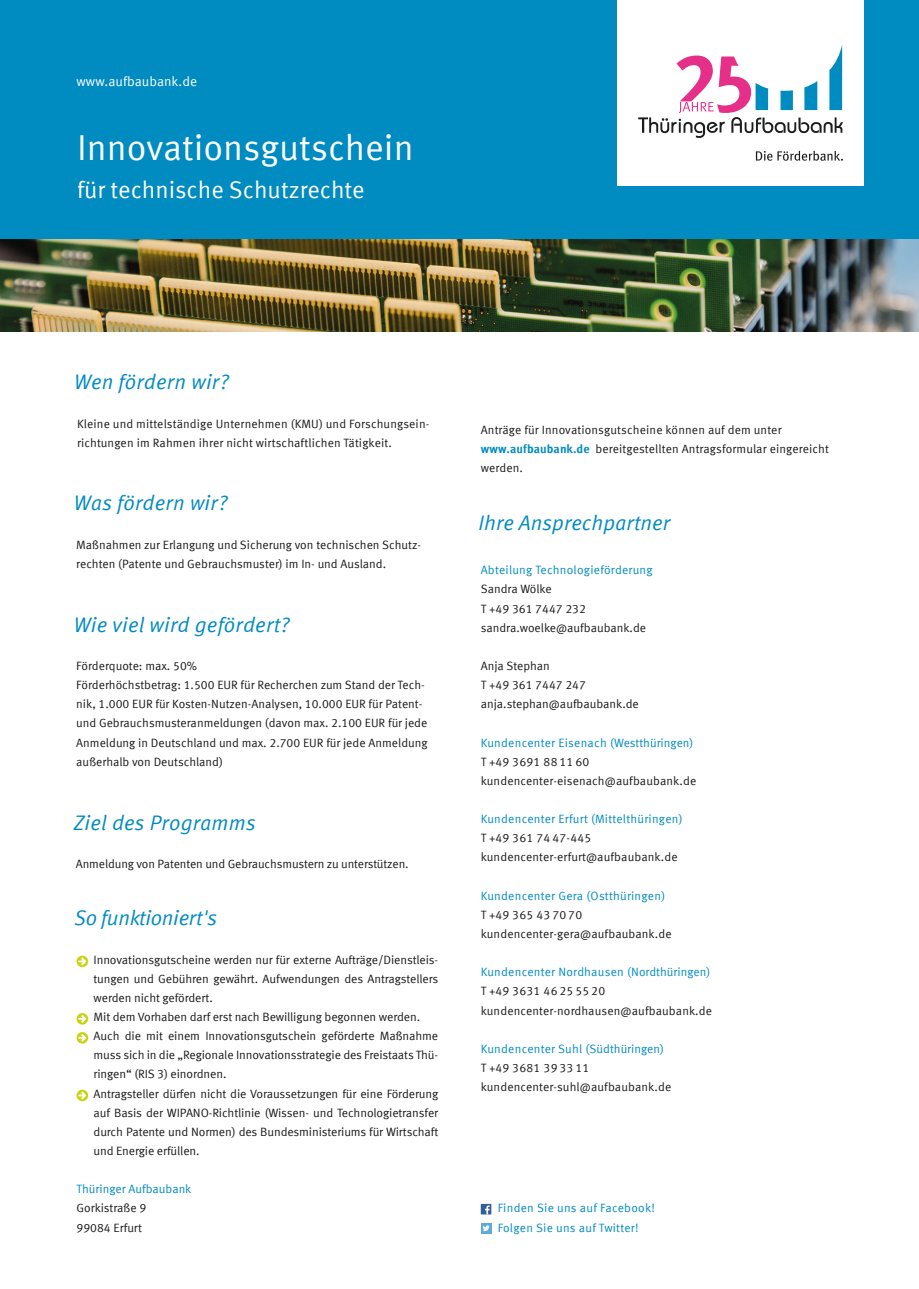
<style>
.page{position:relative;width:919px;height:1289px;background:#fff}
.page>*{position:absolute;margin:0;border:0;box-sizing:border-box;transform-origin:0 0}
.Zwischenüberschrift{font:36px "Meta Offc Pro Norm";color:#fff}
.Zwischenüberschrift-2{font:24px "Meta Offc Pro Norm";color:#fff}
.Zwischenüberschrift-3{font:21px "Meta Offc Pro Norm Ita";color:#008bc1}
.Headline{font:13.5px "Meta Offc Pro Norm";color:#fff}
.Copy{font:12px/19.2px "Meta Offc Pro Norm";color:#1a181c}
.Copy-2{font:12px "Meta Offc Pro Norm";letter-spacing:.02em;color:#008bc1}
.Copy-3{font:12px "Meta Offc Pro Norm";letter-spacing:.02em;color:#1a181c}
.Fließtext{font:12px "Meta Offc Pro Norm";color:#1a181c}
.Fließtext-2{font:12px "Meta Offc Pro Norm";color:#008bc1}
.s1{font-family:"Meta Offc Pro";font-weight:700;color:#008bc1}
</style>
<div class="page">
<svg style="left:77px;top:955px;width:11px;height:12px"></svg>
<svg style="left:77px;top:1089px;width:11px;height:12px"></svg>
<svg style="left:77px;top:1032px;width:11px;height:11px"></svg>
<svg style="left:77px;top:1013px;width:11px;height:11px"></svg>
<div style="left:480px;top:1222px;width:11px;height:11px;background:#5fa9de"></div>
<svg style="left:482px;top:1225px;width:7px;height:6px"></svg>
<div style="left:480px;top:1203px;width:11px;height:11px;background:#325f9b"></div>
<svg style="left:485px;top:1205px;width:4px;height:9px"></svg>
<div style="left:0;top:0;width:918px;height:239px;background:#008bc1"></div>
<div style="left:617px;top:0;width:246px;height:186px;background:#fff"></div>
<svg style="left:755px;top:151px;width:87px;height:10px"></svg>
<svg style="left:638px;top:45px;width:204px;height:93px"></svg>
<img style="left:1px;top:239px;width:917px;height:92px">
<p class="Headline" style="left:77px;top:72px;width:122px">www.aufbaubank.de</p>
<p class="Zwischenüberschrift" style="left:77px;top:120px;width:338px">Innovationsgutschein</p>
<p class="Zwischenüberschrift-2" style="left:77px;top:172px;width:289px">für technische Schutzrechte</p>
<p class="Zwischenüberschrift-3" style="left:74px;top:366px;width:156px">Wen fördern wir?</p>
<p class="Copy" style="left:77px;top:413px;width:354px">Kleine und mittelständige Unternehmen (KMU) und Forschungsein&shy;richtungen im Rahmen ihrer nicht wirtschaftlichen Tätigkeit.</p>
<p class="Zwischenüberschrift-3" style="left:74px;top:487px;width:155px">Was fördern wir?</p>
<p class="Copy" style="left:76px;top:534px;width:346px">Maßnahmen zur Erlangung und Sicherung von technischen Schutz&shy;rechten (Patente und Gebrauchsmuster) im In- und Ausland.</p>
<p class="Zwischenüberschrift-3" style="left:74px;top:608px;width:217px">Wie viel wird gefördert?</p>
<p class="Copy" style="left:76px;top:655px;width:122px">Förderquote: max. 50%</p>
<p class="Copy" style="left:76px;top:674px;width:353px">Förderhöchstbetrag: 1.500 EUR für Recherchen zum Stand der Tech&shy;nik, 1.000 EUR für Kosten-Nutzen-Analysen, 10.000 EUR für Patent&shy;und Gebrauchsmusteranmeldungen (davon max. 2.100 EUR für jede Anmeldung in Deutschland und max. 2.700 EUR für jede Anmeldung außerhalb von Deutschland)</p>
<p class="Zwischenüberschrift-3" style="left:74px;top:806px;width:184px">Ziel des Programms</p>
<p class="Copy" style="left:76px;top:853px;width:334px">Anmeldung von Patenten und Gebrauchsmustern zu unterstützen.</p>
<p class="Zwischenüberschrift-3" style="left:74px;top:902px;width:144px">So funktioniert's</p>
<p class="Copy" style="left:94px;top:949px;width:346px;text-align:justify">Innovationsgutscheine werden nur für externe Aufträge/Dienstleis&shy;tungen und Gebühren gewährt. Aufwendungen des Antragstellers werden nicht gefördert.</p>
<p class="Copy" style="left:94px;top:1006px;width:328px">Mit dem Vorhaben darf erst nach Bewilligung begonnen werden.</p>
<p class="Copy" style="left:94px;top:1025px;width:346px;text-align:justify">Auch die mit einem Innovationsgutschein geförderte Maßnahme muss sich in die „Regionale Innovationsstrategie des Freistaats Thü&shy;ringen“ (RIS 3) einordnen.</p>
<p class="Copy" style="left:94px;top:1082px;width:346px;text-align:justify">Antragsteller dürfen nicht die Voraussetzungen für eine Förderung auf Basis der WIPANO-Richtlinie (Wissen- und Technologietransfer durch Patente und Normen) des Bundesministeriums für Wirtschaft und Energie erfüllen.</p>
<p class="Fließtext-2" style="left:77px;top:1179px;width:116px">Thüringer Aufbaubank</p>
<p class="Fließtext" style="left:77px;top:1199px;width:71px">Gorkistraße 9</p>
<p class="Fließtext" style="left:77px;top:1218px;width:67px">99084 Erfurt</p>
<p class="Copy" style="left:480px;top:419px;width:302px">Anträge für Innovationsgutscheine können auf dem unter</p>
<p class="Copy" style="left:480px;top:438px;width:350px"><span class="s1">www.aufbaubank.de</span> bereitgestellten Antragsformular eingereicht werden.</p>
<p class="Zwischenüberschrift-3" style="left:478px;top:506px;width:193px">Ihre Ansprechpartner</p>
<p class="Copy-2" style="left:480px;top:561px;width:173px">Abteilung Technologieförderung</p>
<p class="Copy" style="left:480px;top:579px;width:72px">Sandra Wölke</p>
<p class="Copy" style="left:480px;top:598px;width:107px">T +49 361 7447 232</p>
<p class="Copy" style="left:480px;top:617px;width:167px">sandra.woelke@aufbaubank.de</p>
<p class="Copy" style="left:480px;top:655px;width:71px">Anja Stephan</p>
<p class="Copy" style="left:480px;top:674px;width:107px">T +49 361 7447 247</p>
<p class="Copy" style="left:480px;top:693px;width:159px">anja.stephan@aufbaubank.de</p>
<p class="Copy-2" style="left:480px;top:733px;width:214px">Kundencenter Eisenach (Westthüringen)</p>
<p class="Copy-3" style="left:480px;top:752px;width:110px">T +49 3691 88 11 60</p>
<p class="Copy" style="left:480px;top:770px;width:217px">kundencenter-eisenach@aufbaubank.de</p>
<p class="Copy-2" style="left:480px;top:810px;width:203px">Kundencenter Erfurt (Mittelthüringen)</p>
<p class="Copy-3" style="left:480px;top:829px;width:112px">T +49 361 74 47-445</p>
<p class="Copy" style="left:480px;top:846px;width:198px">kundencenter-erfurt@aufbaubank.de</p>
<p class="Copy-2" style="left:480px;top:886px;width:186px">Kundencenter Gera (Ostthüringen)</p>
<p class="Copy-3" style="left:480px;top:905px;width:103px">T +49 365 43 70 70</p>
<p class="Copy" style="left:480px;top:923px;width:192px">kundencenter-gera@aufbaubank.de</p>
<p class="Copy-2" style="left:480px;top:963px;width:231px">Kundencenter Nordhausen (Nordthüringen)</p>
<p class="Copy-3" style="left:480px;top:982px;width:126px">T +49 3631 46 25 55 20</p>
<p class="Copy" style="left:480px;top:1000px;width:233px">kundencenter-nordhausen@aufbaubank.de</p>
<p class="Copy-2" style="left:480px;top:1039px;width:185px">Kundencenter Suhl (Südthüringen)</p>
<p class="Copy-3" style="left:480px;top:1058px;width:110px">T +49 3681 39 33 11</p>
<p class="Copy" style="left:480px;top:1076px;width:192px">kundencenter-suhl@aufbaubank.de</p>
<p class="Copy-2" style="left:497px;top:1199px;width:159px">Finden Sie uns auf Facebook!</p>
<p class="Copy-2" style="left:497px;top:1218px;width:142px">Folgen Sie uns auf Twitter!</p>
</div>
